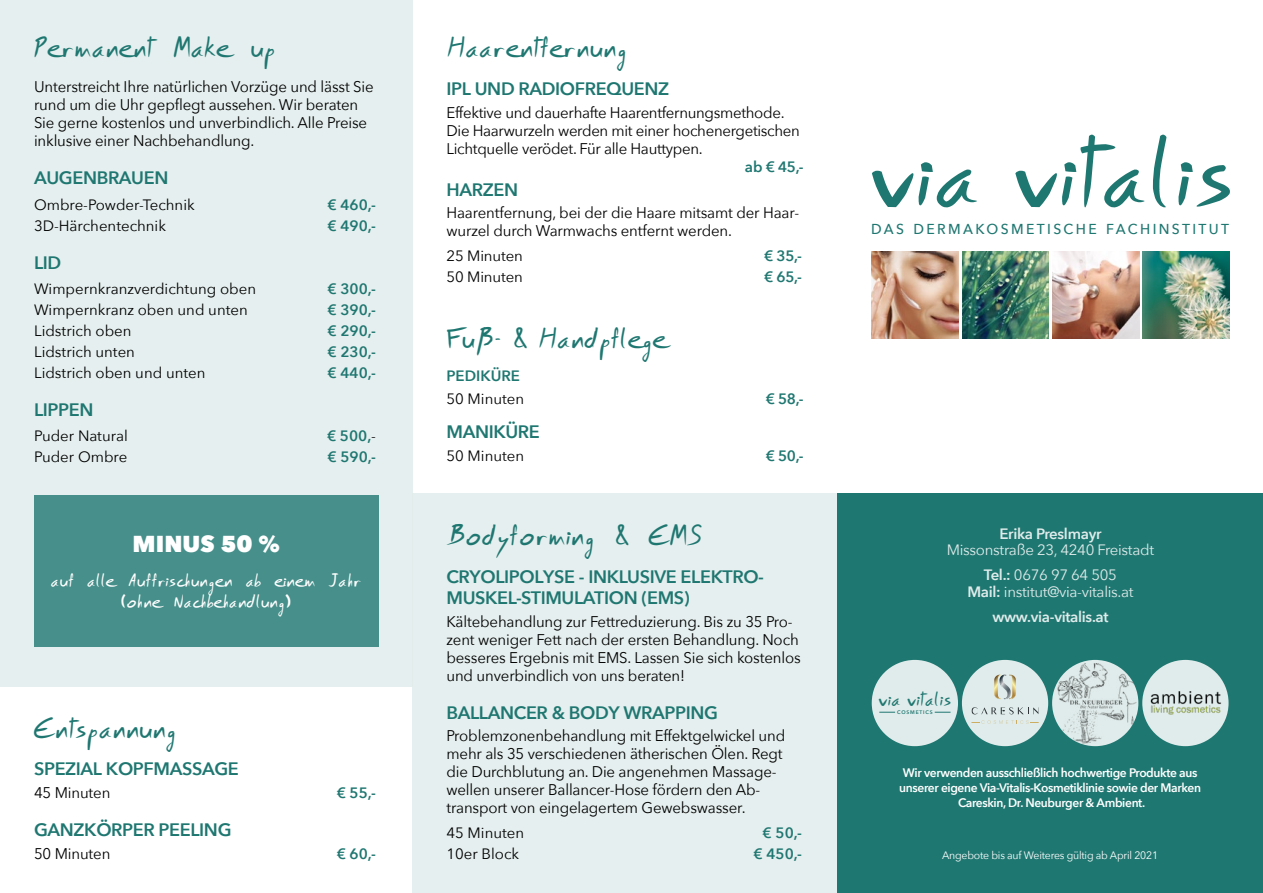
<style>
.page{position:relative;width:1263px;height:893px;background:#fff}
.page>*{position:absolute;margin:0;border:0;box-sizing:border-box;transform-origin:0 0}
.t1{font:72.75px "Royfont";letter-spacing:-.02em;color:#1f7771}
.t2{font:800 22.95px "Avenir Next";color:#fff}
.t3{font:21px "Royfont";letter-spacing:-.03em;color:#1f7771}
.t4{font:600 18px/21px "Avenir Next";letter-spacing:-.02em;color:#1f7771}
.t5{font:15.45px/18px "Avenir Next";letter-spacing:-.01em;color:#000}
.t6{font:15.45px/18px "Avenir Next";letter-spacing:-.01em;color:#000;scale:.96 1}
.t7{font:15px "Avenir Next";color:#000}
.t8{font:600 15px "Avenir Next";color:#1f7771}
.t9{font:600 15px/25px "Avenir Next";letter-spacing:-.02em;color:#e0eceb;text-align:center}
.t10{font:15px/25px "Avenir Next";letter-spacing:-.02em;color:#e0eceb;text-align:center}
.t11{font:14.55px "Royfont";letter-spacing:-.02em;color:#1f7771}
.t12{font:500 14.4px "Avenir Next";letter-spacing:.17em;color:#1f7771}
.t13{font:13.5px/21px "Royfont";letter-spacing:-.03em;color:#fff;text-align:center}
.t14{font:600 12.3px/15px "Avenir Next";letter-spacing:-.03em;color:#fff;text-align:center}
.t15{font:10.8px "Avenir Next";letter-spacing:-.02em;color:#fff}
.t16{font:600 5.1px "Avenir Next";letter-spacing:.17em;color:#1f7771}
.s1{font-weight:400;color:#000}
.s2{font-weight:600}
.s3{font-weight:400}
</style>
<div class="page">
<div style="left:412px;top:494px;width:426px;height:399px;background:#e0eceb"></div>
<div style="left:0;top:0;width:412px;height:686px;background:#e0eceb"></div>
<div style="left:838px;top:494px;width:425px;height:399px;background:#1f7771"></div>
<img style="left:1142px;top:251px;width:87px;height:87px">
<img style="left:872px;top:251px;width:87px;height:87px">
<img style="left:1052px;top:251px;width:87px;height:87px">
<img style="left:962px;top:251px;width:87px;height:87px">
<div style="left:962px;top:660px;width:86px;height:86px;background:#e0eceb;border-radius:50%"></div>
<svg style="left:994px;top:675px;width:22px;height:24px"></svg>
<svg style="left:971px;top:707px;width:68px;height:17px"></svg>
<img style="left:1052px;top:663px;width:85px;height:83px">
<img style="left:1142px;top:660px;width:86px;height:86px;border-radius:43px">
<div style="left:872px;top:660px;width:86px;height:86px;background:#e0eceb;border-radius:50%"></div>
<svg style="left:879px;top:712px;width:16px;height:1px"></svg>
<svg style="left:935px;top:712px;width:15px;height:1px"></svg>
<div style="left:34px;top:496px;width:344px;height:151px;background:#468f8a"></div>
<h3 class="t3" style="left:34px;top:33px;width:243px">Permanent Make up</h3>
<p class="t5" style="left:34px;top:77px;width:341px">Unterstreicht Ihre natürlichen Vorzüge und lässt Sie rund um die Uhr gepflegt aussehen. Wir beraten Sie gerne kostenlos und unverbindlich. Alle Preise inklusive einer Nachbehandlung.</p>
<p class="t4" style="left:34px;top:167px;width:136px">AUGENBRAUEN</p>
<p class="t7" style="left:34px;top:192px;width:162px">Ombre-Powder-Technik</p>
<p class="t8" style="left:328px;top:192px;width:50px">€ 460,-</p>
<p class="t7" style="left:34px;top:213px;width:133px">3D-Härchentechnik</p>
<p class="t8" style="left:328px;top:213px;width:50px">€ 490,-</p>
<p class="t4" style="left:34px;top:251px;width:29px">LID</p>
<p class="t7" style="left:34px;top:276px;width:224px">Wimpernkranzverdichtung oben</p>
<p class="t8" style="left:328px;top:276px;width:50px">€ 300,-</p>
<p class="t7" style="left:34px;top:297px;width:215px">Wimpernkranz oben und unten</p>
<p class="t8" style="left:328px;top:297px;width:50px">€ 390,-</p>
<p class="t7" style="left:34px;top:318px;width:99px">Lidstrich oben</p>
<p class="t8" style="left:328px;top:318px;width:50px">€ 290,-</p>
<p class="t7" style="left:34px;top:339px;width:102px">Lidstrich unten</p>
<p class="t8" style="left:328px;top:339px;width:50px">€ 230,-</p>
<p class="t7" style="left:34px;top:360px;width:173px">Lidstrich oben und unten</p>
<p class="t8" style="left:328px;top:360px;width:50px">€ 440,-</p>
<p class="t4" style="left:34px;top:399px;width:61px">LIPPEN</p>
<p class="t7" style="left:34px;top:423px;width:95px">Puder Natural</p>
<p class="t8" style="left:327px;top:423px;width:51px">€ 500,<span class="s1">-</span></p>
<p class="t7" style="left:34px;top:444px;width:95px">Puder Ombre</p>
<p class="t8" style="left:328px;top:444px;width:50px">€ 590,-</p>
<h2 class="t2" style="left:133px;top:530px;width:149px">MINUS 50 %</h2>
<p class="t13" style="left:51px;top:569px;width:313px">auf alle Auffrischungen ab einem Jahr (ohne Nachbehandlung)</p>
<h3 class="t3" style="left:34px;top:714px;width:144px">Entspannung</h3>
<p class="t4" style="left:34px;top:758px;width:206px">SPEZIAL KOPFMASSAGE</p>
<p class="t5" style="left:34px;top:783px;width:78px">45 Minuten</p>
<p class="t8" style="left:337px;top:780px;width:41px">€ 55,-</p>
<p class="t4" style="left:34px;top:819px;width:199px">GANZKÖRPER PEELING</p>
<p class="t5" style="left:34px;top:844px;width:78px">50 Minuten</p>
<p class="t8" style="left:337px;top:841px;width:41px">€ 60,-</p>
<h3 class="t3" style="left:446px;top:33px;width:182px">Haarentfernung</h3>
<p class="t4" style="left:446px;top:78px;width:224px">IPL UND RADIOFREQUENZ</p>
<p class="t5" style="left:446px;top:103px;width:355px">Effektive und dauerhafte Haarentfernungsmethode.<br>Die Haarwurzeln werden mit einer hochenergetischen<br>Lichtquelle verödet. Für alle Hauttypen.</p>
<p class="t4" style="left:446px;top:179px;width:73px">HARZEN</p>
<p class="t5" style="left:446px;top:203px;width:354px">Haarentfernung, bei der die Haare mitsamt der Haar&shy;wurzel durch Warmwachs entfernt werden.</p>
<p class="t7" style="left:446px;top:244px;width:78px">25 Minuten</p>
<p class="t8" style="left:764px;top:243px;width:39px">€ 35,-</p>
<p class="t7" style="left:446px;top:265px;width:78px">50 Minuten</p>
<p class="t8" style="left:764px;top:264px;width:39px">€ 65,-</p>
<p class="t8" style="left:745px;top:154px;width:60px">ab € 45,-</p>
<h3 class="t3" style="left:446px;top:325px;width:222px">Fuß- &amp; Handpflege</h3>
<p class="t8" style="left:446px;top:363px;width:75px">PEDIKÜRE</p>
<p class="t7" style="left:446px;top:386px;width:79px">50 Minuten</p>
<p class="t8" style="left:766px;top:386px;width:39px">€ 58,-</p>
<p class="t4" style="left:446px;top:421px;width:95px">MANIKÜRE</p>
<p class="t7" style="left:446px;top:443px;width:79px">50 Minuten</p>
<p class="t8" style="left:766px;top:443px;width:39px">€ 50,-</p>
<h3 class="t3" style="left:446px;top:522px;width:257px">Bodyforming &amp; EMS</h3>
<p class="t4" style="left:446px;top:566px;width:319px">CRYOLIPOLYSE - INKLUSIVE ELEKTRO-<br>MUSKEL-STIMULATION (EMS)</p>
<p class="t6" style="left:446px;top:611px;width:370px">Kältebehandlung zur Fettreduzierung. Bis zu 35 Pro&shy;zent weniger Fett nach der ersten Behandlung. Noch besseres Ergebnis mit EMS. Lassen Sie sich kostenlos und unverbindlich von uns beraten!</p>
<p class="t4" style="left:446px;top:701px;width:273px">BALLANCER &amp; BODY WRAPPING</p>
<p class="t5" style="left:446px;top:726px;width:340px">Problemzonenbehandlung mit Effektgelwickel und mehr als 35 verschiedenen ätherischen Ölen. Regt die Durchblutung an. Die angenehmen Massage&shy;wellen unserer Ballancer-Hose fördern den Ab&shy;transport von eingelagertem Gewebswasser.</p>
<p class="t7" style="left:446px;top:820px;width:79px">45 Minuten</p>
<p class="t8" style="left:763px;top:820px;width:41px">€ 50,-</p>
<p class="t7" style="left:446px;top:841px;width:74px">10er Block</p>
<p class="t8" style="left:753px;top:841px;width:50px">€ 450,-</p>
<h1 class="t1" style="left:866px;top:125px;width:371px">via vitalis</h1>
<p class="t12" style="left:871px;top:217px;width:360px">DAS DERMAKOSMETISCHE FACHINSTITUT</p>
<p class="t9" style="left:999px;top:521px;width:104px">Erika Preslmayr</p>
<p class="t10" style="left:947px;top:537px;width:209px">Missonstraße 23, 4240 Freistadt<br><span class="s2">Tel.:</span> 0676 97 64 505</p>
<p class="t9" style="left:967px;top:579px;width:168px">Mail: <span class="s3">institut@via-vitalis.at </span>www.via-vitalis.at</p>
<p class="t11" style="left:878px;top:689px;width:75px">via vitalis</p>
<p class="t16" style="left:897px;top:708px;width:37px">COSMETICS</p>
<p class="t14" style="left:899px;top:765px;width:303px">Wir verwenden ausschließlich hochwertige Produkte aus unserer eigene Via-Vitalis-Kosmetiklinie sowie der Marken<br>Careskin, Dr. Neuburger &amp; Ambient.</p>
<p class="t15" style="left:942px;top:846px;width:217px">Angebote bis auf Weiteres gültig ab April 2021</p>
</div>
